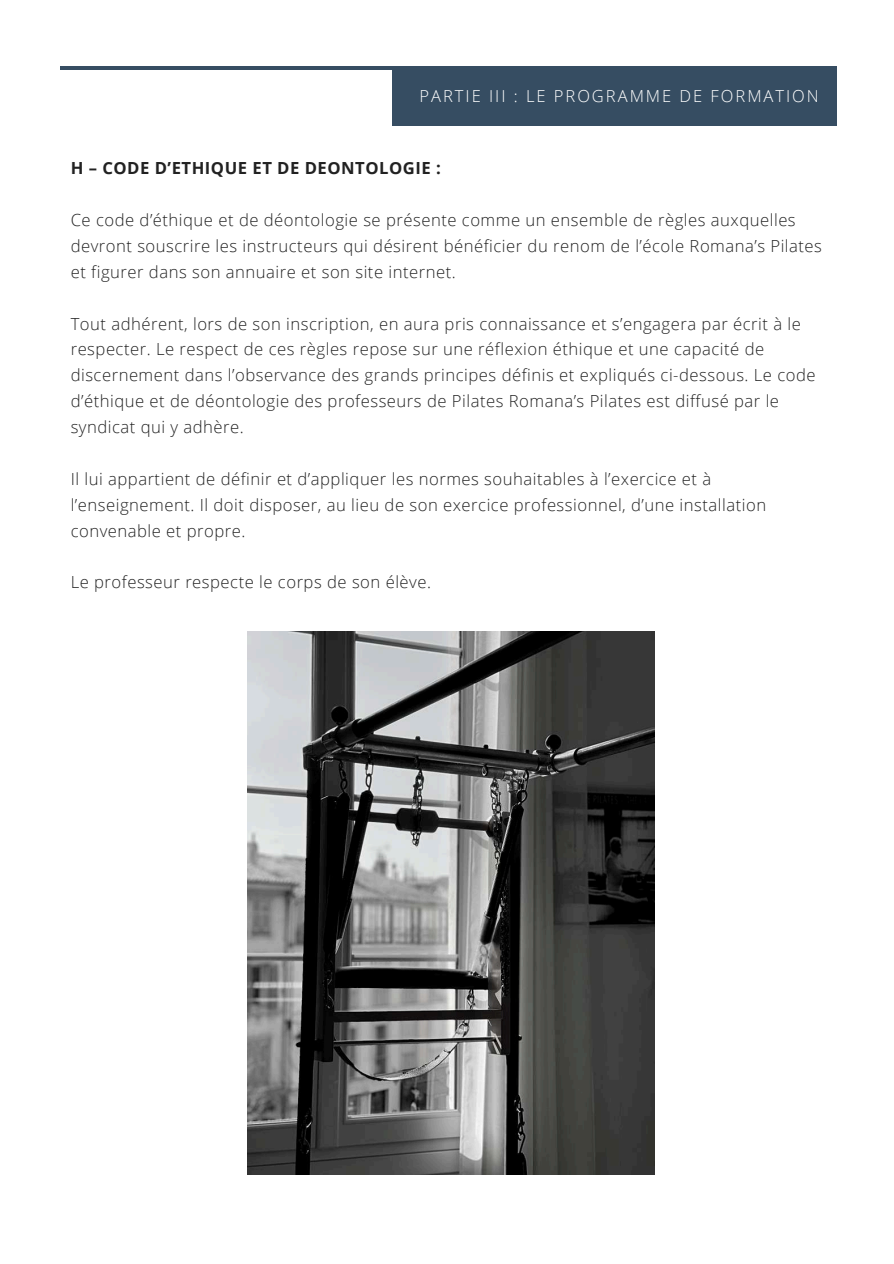
<style>
.page{position:relative;width:894px;height:1264px;background:#fff}
.page>*{position:absolute;margin:0;border:0;box-sizing:border-box;transform-origin:0 0}
.t1{font:300 16.65px/25.8px "Open Sans";letter-spacing:.03em;color:#222}
.t2{font:700 16.65px "Open Sans";letter-spacing:.03em;color:#222}
.t3{font:300 16.5px "Open Sans";letter-spacing:.12em;color:#fff}
</style>
<div class="page">
<hr style="left:61px;top:66px;width:770px;height:4px;background:#364d62">
<div style="left:393px;top:66px;width:443px;height:60px;background:#364d62"></div>
<img style="left:248px;top:631px;width:406px;height:543px">
<p class="t3" style="left:419px;top:84px;width:401px">PARTIE III : LE PROGRAMME DE FORMATION</p>
<p class="t2" style="left:71px;top:156px;width:371px">H – CODE D’ETHIQUE ET DE DEONTOLOGIE :</p>
<p class="t1" style="left:71px;top:206px;width:752px">Ce code d’éthique et de déontologie se présente comme un ensemble de règles auxquelles devront souscrire les instructeurs qui désirent bénéficier du renom de l’école Romana’s Pilates et figurer dans son annuaire et son site internet.</p>
<p class="t1" style="left:71px;top:310px;width:746px">Tout adhérent, lors de son inscription, en aura pris connaissance et s’engagera par écrit à le respecter. Le respect de ces règles repose sur une réflexion éthique et une capacité de discernement dans l’observance des grands principes définis et expliqués ci-dessous. Le code d’éthique et de déontologie des professeurs de Pilates Romana’s Pilates est diffusé par le syndicat qui y adhère.</p>
<p class="t1" style="left:71px;top:465px;width:696px">Il lui appartient de définir et d’appliquer les normes souhaitables à l’exercice et à l’enseignement. Il doit disposer, au lieu de son exercice professionnel, d’une installation convenable et propre.</p>
<p class="t1" style="left:71px;top:569px;width:362px">Le professeur respecte le corps de son élève.</p>
</div>
